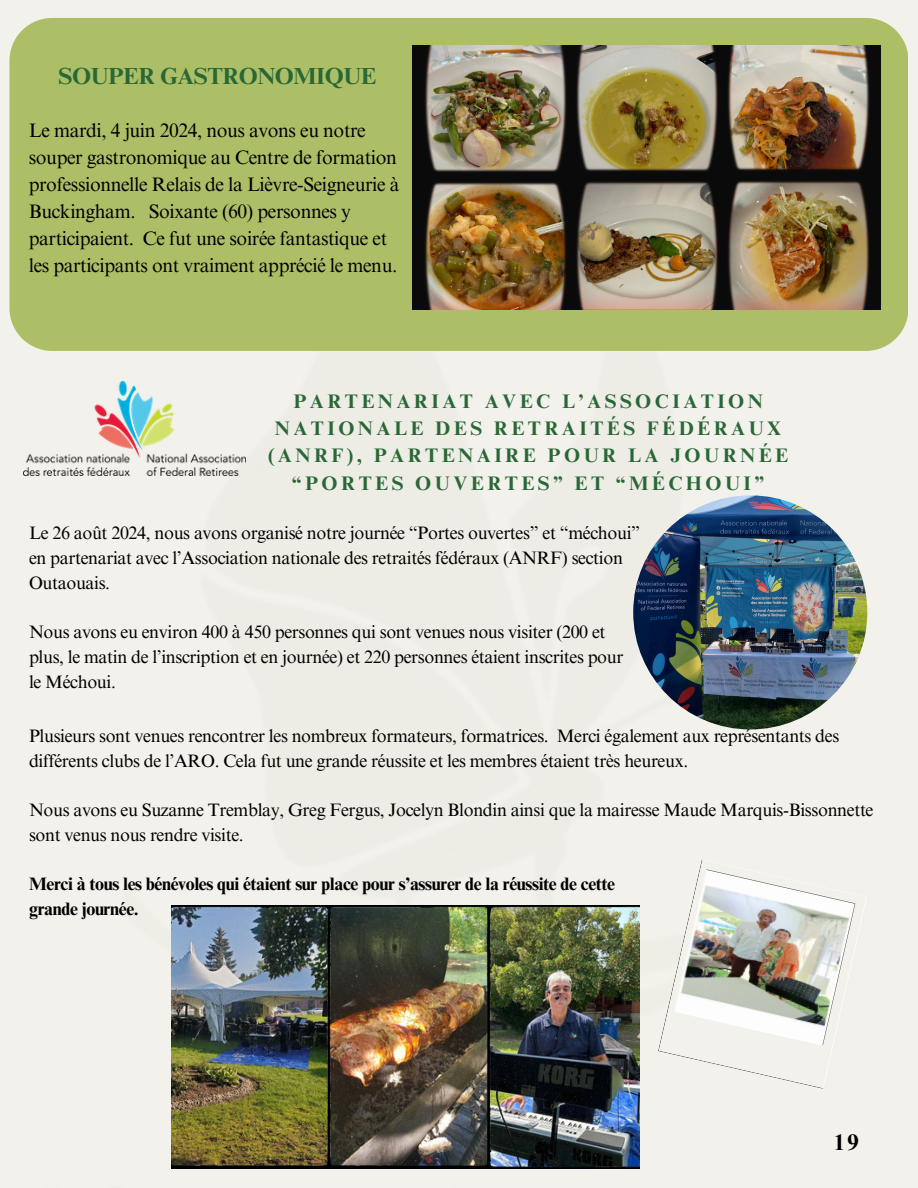
<style>
.page{position:relative;width:918px;height:1188px;background:#f3f1eb}
.page>*{position:absolute;margin:0;border:0;box-sizing:border-box;transform-origin:0 0}
.t1{font:700 23.25px "Times NRMT Pro";letter-spacing:-.02em;color:#2a6737}
.t2{font:700 22.5px "Times NRMT Pro";color:#000}
.t3{font:700 19.65px/27.3px "Times NRMT Pro";letter-spacing:.175em;color:#2a6737;text-align:center}
.t4{font:19.5px/27px "Times NRMT Pro";letter-spacing:-.02em;color:#000}
.t5{font:18px/24.8px "Times NRMT Pro";letter-spacing:-.02em;color:#000}
.t6{font:700 18px/24.8px "Times NRMT Pro";letter-spacing:-.02em;color:#000}
</style>
<div class="page">
<div style="left:9px;top:18px;width:899px;height:333px;background:#acbf66"></div>
<img style="left:412px;top:46px;width:468px;height:263px">
<img style="left:24px;top:382px;width:221px;height:93px">
<img style="left:172px;top:905px;width:468px;height:263px">
<img style="left:633px;top:495px;width:234px;height:234px;border-radius:50%">
<div style="left:658px;top:859px;width:16px;height:230px;background:#f3f1eb"></div>
<img style="left:674px;top:859px;width:193px;height:230px">
<p class="t1" style="left:58px;top:67px;width:320px">SOUPER GASTRONOMIQUE</p>
<p class="t4" style="left:29px;top:119px;width:372px">Le mardi, 4 juin 2024, nous avons eu notre souper gastronomique au Centre de formation professionnelle Relais de la Lièvre-Seigneurie à Buckingham. Soixante (60) personnes y participaient. Ce fut une soirée fantastique et les participants ont vraiment apprécié le menu.</p>
<p class="t3" style="left:268px;top:390px;width:522px">PARTENARIAT AVEC L’ASSOCIATION NATIONALE DES RETRAITÉS FÉDÉRAUX (ANRF), PARTENAIRE POUR LA JOURNÉE “PORTES OUVERTES” ET “MÉCHOUI”</p>
<p class="t5" style="left:29px;top:523px;width:613px">Le 26 août 2024, nous avons organisé notre journée “Portes ouvertes” et “méchoui” en partenariat avec l’Association nationale des retraités fédéraux (ANRF) section<br>Outaouais.</p>
<p class="t5" style="left:29px;top:622px;width:596px">Nous avons eu environ 400 à 450 personnes qui sont venues nous visiter (200 et plus, le matin de l’inscription et en journée) et 220 personnes étaient inscrites pour le Méchoui.</p>
<p class="t5" style="left:29px;top:726px;width:812px">Plusieurs sont venues rencontrer les nombreux formateurs, formatrices. Merci également aux représentants des différents clubs de l’ARO. Cela fut une grande réussite et les membres étaient très heureux.</p>
<p class="t5" style="left:29px;top:800px;width:846px">Nous avons eu Suzanne Tremblay, Greg Fergus, Jocelyn Blondin ainsi que la mairesse Maude Marquis-Bissonnette sont venus nous rendre visite.</p>
<p class="t6" style="left:29px;top:874px;width:587px">Merci à tous les bénévoles qui étaient sur place pour s’assurer de la réussite de cette grande journée.</p>
<p class="t2" style="left:834px;top:1134px;width:27px">19</p>
</div>
